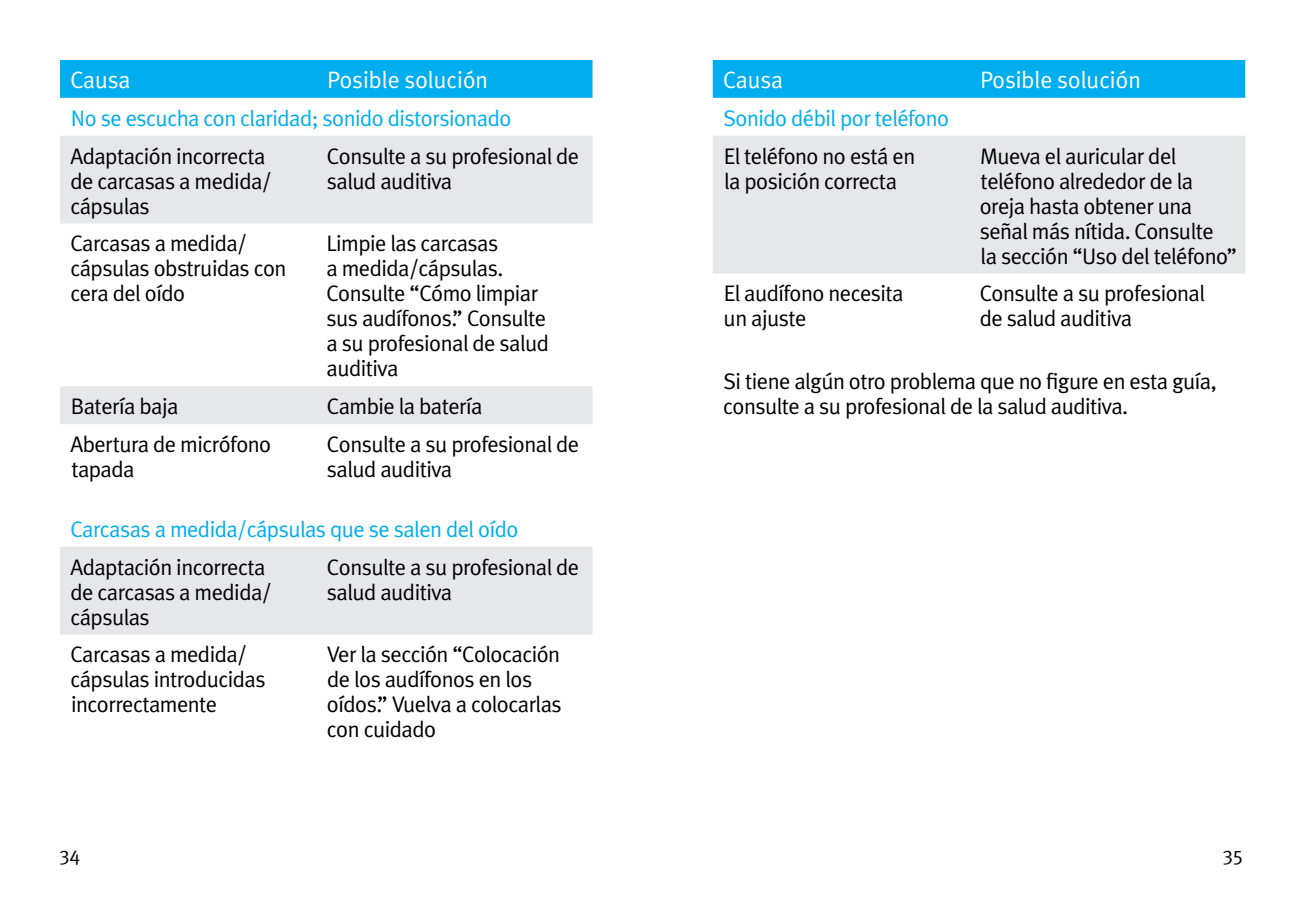
<style>
.page{position:relative;width:1305px;height:900px;background:#fff}
.page>*{position:absolute;margin:0;border:0;box-sizing:border-box;transform-origin:0 0}
.t1{font:23.75px "Meta OT Norm";letter-spacing:-.025em;color:#fff}
.t2{font:22.5px/25px "Meta Plus Normal";letter-spacing:-.025em;color:#000}
.t3{font:22.5px "Meta Plus Normal";letter-spacing:-.025em;color:#00aeef}
.t4{font:20px "Meta Plus Normal";color:#000}
</style>
<div class="page">
<div style="left:60px;top:60px;width:532px;height:38px;background:#00aeef"></div>
<svg style="left:60px;top:136px;width:532px;height:288px"></svg>
<div style="left:60px;top:547px;width:532px;height:88px;background:#e6e7e8"></div>
<div style="left:713px;top:60px;width:532px;height:38px;background:#00aeef"></div>
<div style="left:713px;top:136px;width:532px;height:138px;background:#e6e7e8"></div>
<p class="t1" style="left:70px;top:65px;width:62px">Causa</p>
<p class="t1" style="left:327px;top:65px;width:163px">Posible solución</p>
<p class="t3" style="left:71px;top:105px;width:442px">No se escucha con claridad; sonido distorsionado</p>
<p class="t2" style="left:70px;top:143px;width:203px">Adaptación incorrecta de carcasas a medida/ cápsulas</p>
<p class="t2" style="left:327px;top:143px;width:254px">Consulte a su profesional de salud auditiva</p>
<p class="t2" style="left:70px;top:231px;width:218px">Carcasas a medida/ cápsulas obstruidas con cera del oído</p>
<p class="t2" style="left:327px;top:231px;width:224px">Limpie las carcasas<br>a medida/cápsulas.<br>Consulte “Cómo limpiar sus audífonos.” Consulte a su profesional de salud auditiva</p>
<p class="t2" style="left:71px;top:394px;width:109px">Batería baja</p>
<p class="t2" style="left:327px;top:394px;width:157px">Cambie la batería</p>
<p class="t2" style="left:70px;top:431px;width:202px">Abertura de micrófono tapada</p>
<p class="t2" style="left:327px;top:431px;width:254px">Consulte a su profesional de salud auditiva</p>
<p class="t3" style="left:70px;top:516px;width:450px">Carcasas a medida/cápsulas que se salen del oído</p>
<p class="t2" style="left:70px;top:554px;width:203px">Adaptación incorrecta de carcasas a medida/ cápsulas</p>
<p class="t2" style="left:327px;top:554px;width:254px">Consulte a su profesional de salud auditiva</p>
<p class="t2" style="left:70px;top:642px;width:197px">Carcasas a medida/ cápsulas introducidas incorrectamente</p>
<p class="t2" style="left:327px;top:642px;width:236px">Ver la sección “Colocación de los audífonos en los oídos.” Vuelva a colocarlas con cuidado</p>
<p class="t1" style="left:723px;top:65px;width:62px">Causa</p>
<p class="t1" style="left:980px;top:65px;width:163px">Posible solución</p>
<p class="t3" style="left:723px;top:105px;width:227px">Sonido débil por teléfono</p>
<p class="t2" style="left:724px;top:143px;width:193px">El teléfono no está en la posición correcta</p>
<p class="t2" style="left:980px;top:143px;width:259px">Mueva el auricular del teléfono alrededor de la oreja hasta obtener una señal más nítida. Consulte<br>la sección “Uso del teléfono”</p>
<p class="t2" style="left:724px;top:281px;width:182px">El audífono necesita un ajuste</p>
<p class="t2" style="left:980px;top:281px;width:227px">Consulte a su profesional de salud auditiva</p>
<p class="t2" style="left:723px;top:369px;width:495px">Si tiene algún otro problema que no figure en esta guía, consulte a su profesional de la salud auditiva.</p>
<p class="t4" style="left:59px;top:842px;width:22px">34</p>
<p class="t4" style="left:1223px;top:842px;width:22px">35</p>
</div>
